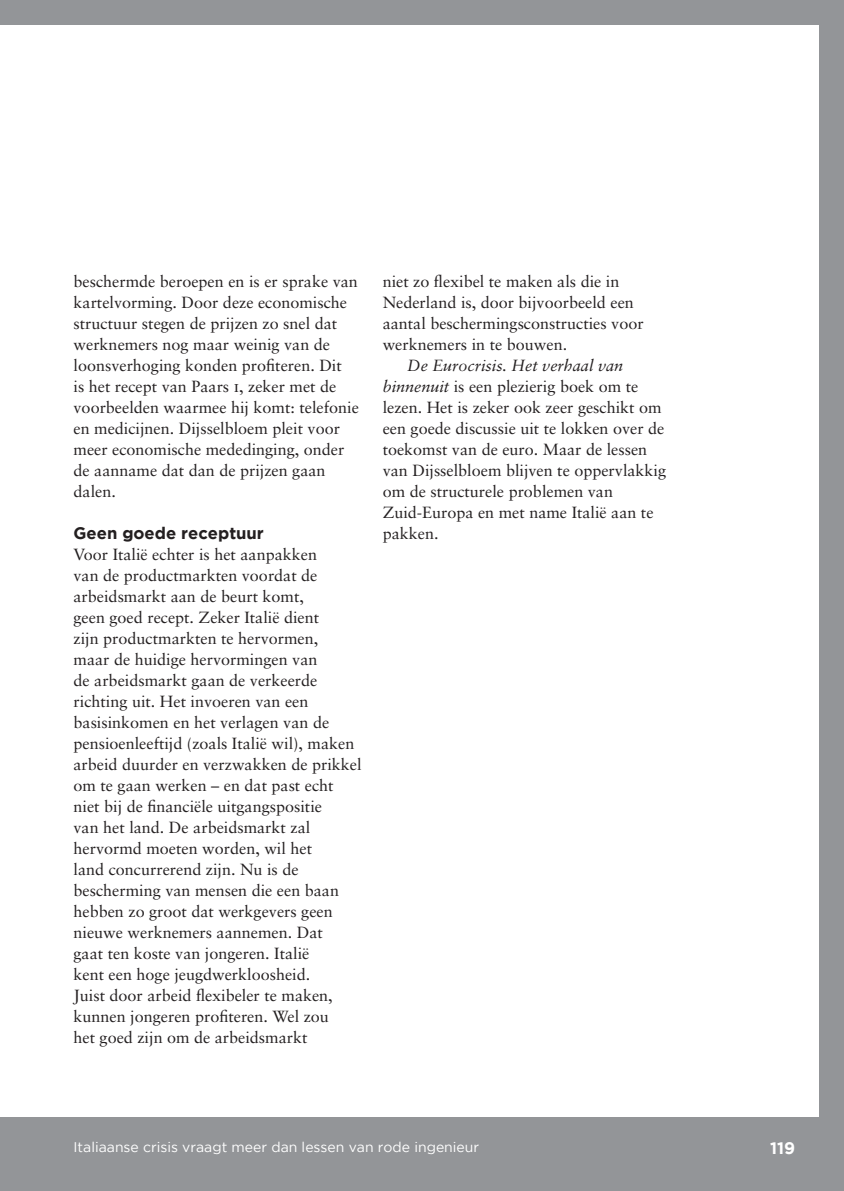
<style>
.page{position:relative;width:844px;height:1191px;background:#fff}
.page>*{position:absolute;margin:0;border:0;box-sizing:border-box;transform-origin:0 0}
.t1{font:700 16.62px "Gotham";color:#231f20}
.t2{font:700 16.62px "Gotham";color:#fff}
.t3{font:16.1px/21px "Sabon LT";color:#231f20}
.t4{font:italic 16.1px "Sabon LT";color:#231f20}
.t5{font:14px "Gotham";color:#fff}
.s1{font-family:"Sabon Roman SC"}
.s2{font-style:italic}
</style>
<div class="page">
<div style="left:0;top:1117px;width:843px;height:74px;background:#939598"></div>
<div style="left:0;top:0;width:843px;height:24px;background:#939598"></div>
<div style="left:819px;top:0;width:24px;height:1191px;background:#939598"></div>
<p class="t3" style="left:73px;top:271px;width:287px">beschermde beroepen en is er sprake van kartelvorming. Door deze economische structuur stegen de prijzen zo snel dat werknemers nog maar weinig van de loonsverhoging konden profiteren. Dit<br>is het recept van Paars <span class="s1">i</span>, zeker met de voorbeelden waarmee hij komt: telefonie en medicijnen. Dijsselbloem pleit voor meer economische mededinging, onder de aanname dat dan de prijzen gaan dalen.</p>
<p class="t1" style="left:73px;top:524px;width:192px">Geen goede receptuur</p>
<p class="t3" style="left:73px;top:544px;width:289px">Voor Italië echter is het aanpakken<br>van de productmarkten voordat de arbeidsmarkt aan de beurt komt,<br>geen goed recept. Zeker Italië dient<br>zijn productmarkten te hervormen,<br>maar de huidige hervormingen van<br>de arbeidsmarkt gaan de verkeerde richting uit. Het invoeren van een basisinkomen en het verlagen van de pensioenleeftijd (zoals Italië wil), maken arbeid duurder en verzwakken de prikkel om te gaan werken – en dat past echt niet bij de financiële uitgangspositie<br>van het land. De arbeidsmarkt zal hervormd moeten worden, wil het<br>land concurrerend zijn. Nu is de bescherming van mensen die een baan hebben zo groot dat werkgevers geen nieuwe werknemers aannemen. Dat<br>gaat ten koste van jongeren. Italië<br>kent een hoge jeugdwerkloosheid.<br>Juist door arbeid flexibeler te maken, kunnen jongeren profiteren. Wel zou<br>het goed zijn om de arbeidsmarkt</p>
<p class="t3" style="left:382px;top:271px;width:238px">niet zo flexibel te maken als die in</p>
<p class="t3" style="left:382px;top:292px;width:252px">Nederland is, door bijvoorbeeld een</p>
<p class="t3" style="left:382px;top:313px;width:262px">aantal beschermingsconstructies voor</p>
<p class="t3" style="left:382px;top:334px;width:186px">werknemers in te bouwen.</p>
<p class="t4" style="left:407px;top:356px;width:217px">De Eurocrisis. Het verhaal van</p>
<p class="t3" style="left:382px;top:376px;width:257px"><span class="s2">binnenuit</span> is een plezierig boek om te</p>
<p class="t3" style="left:382px;top:397px;width:280px">lezen. Het is zeker ook zeer geschikt om</p>
<p class="t3" style="left:382px;top:418px;width:283px">een goede discussie uit te lokken over de</p>
<p class="t3" style="left:382px;top:439px;width:266px">toekomst van de euro. Maar de lessen</p>
<p class="t3" style="left:382px;top:460px;width:285px">van Dijsselbloem blijven te oppervlakkig</p>
<p class="t3" style="left:382px;top:481px;width:232px">om de structurele problemen van</p>
<p class="t3" style="left:382px;top:502px;width:272px">Zuid-Europa en met name Italië aan te</p>
<p class="t3" style="left:382px;top:523px;width:57px">pakken.</p>
<p class="t5" style="left:73px;top:1138px;width:407px">Italiaanse crisis vraagt meer dan lessen van rode ingenieur</p>
<p class="t2" style="left:769px;top:1138px;width:27px">119</p>
</div>
